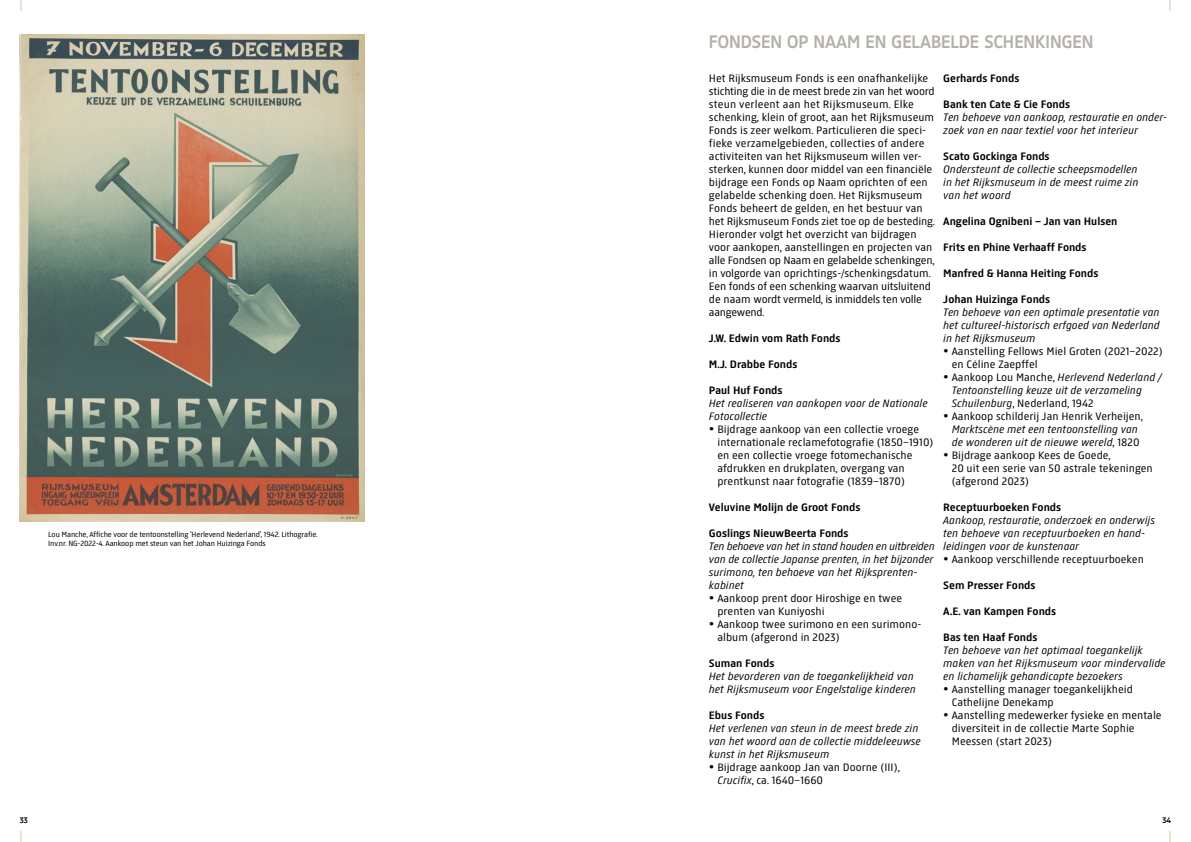
<style>
.page{position:relative;width:1191px;height:842px;background:#fff}
.page>*{position:absolute;margin:0;border:0;box-sizing:border-box;transform-origin:0 0}
.hoofdkopje{font:18px "Rijksmuseum Logotype";color:#b4b0a7}
.Normal_Rijks_no_indent{font:11.5px/13px "Rijksmuseum";color:#000}
.Normal_Rijks_no_indent-2{font:italic 11.5px/13px "Rijksmuseum";color:#000}
.Normal_Rijks_no_indent-3{font:700 11.5px "Rijksmuseum";color:#000}
.Bijschriften{font:8px/9px "Rijksmuseum";letter-spacing:-.015em;color:#000}
.t1{font:8px "Rijksmuseum Logotype";color:#000}
.s1{font-size:18px}
.s2{font-style:italic}
.s3{font-style:normal;font-size:18px}
.s4{font-style:normal}
</style>
<div class="page">
<img style="left:20px;top:34px;width:344px;height:487px">
<svg style="left:20px;top:0;width:2px;height:11px"></svg>
<svg style="left:1169px;top:0;width:2px;height:11px"></svg>
<svg style="left:20px;top:831px;width:2px;height:11px"></svg>
<svg style="left:1169px;top:831px;width:2px;height:11px"></svg>
<p class="Bijschriften" style="left:48px;top:530px;width:271px">Lou Manche, Affiche voor de tentoonstelling ‘Herlevend Nederland’, 1942. Lithografie.<br>Inv.nr. NG-2022-4. Aankoop met steun van het Johan Huizinga Fonds</p>
<p class="hoofdkopje" style="left:709px;top:31px;width:386px">FONDSEN OP NAAM EN GELABELDE SCHENKI NGEN</p>
<p class="Normal_Rijks_no_indent" style="left:709px;top:71px;width:227px">Het Rijksmuseum Fonds is een onafhankelijke stichting die in de meest brede zin van het woord steun verleent aan het Rijksmuseum. Elke schenking, klein of groot, aan het Rijksmuseum Fonds is zeer welkom. Particulieren die speci&shy;fieke verzamelgebieden, collecties of andere activiteiten van het Rijksmuseum willen ver&shy;sterken, kunnen door middel van een financiële bijdrage een Fonds op Naam oprichten of een gelabelde schenking doen. Het Rijksmuseum Fonds beheert de gelden, en het bestuur van het Rijksmuseum Fonds ziet toe op de besteding.<br>Hieronder volgt het overzicht van bijdragen voor aankopen, aanstellingen en projecten van alle Fondsen op Naam en gelabelde schenkingen, in volgorde van oprichtings-/schenkingsdatum.<br>Een fonds of een schenking waarvan uitsluitend de naam wordt vermeld, is inmiddels ten volle aangewend.</p>
<p class="Normal_Rijks_no_indent-3" style="left:709px;top:331px;width:133px">J.W. Edwin vom Rath Fonds</p>
<p class="Normal_Rijks_no_indent-3" style="left:709px;top:357px;width:90px">M.J. Drabbe Fonds</p>
<p class="Normal_Rijks_no_indent-3" style="left:709px;top:383px;width:75px">Paul Huf Fonds</p>
<p class="Normal_Rijks_no_indent-2" style="left:709px;top:396px;width:220px">Het realiseren van aankopen voor de Nationale<br>Fotocollectie</p>
<p class="Normal_Rijks_no_indent" style="left:717px;top:422px;width:217px;text-indent:-9px"><span class="s1">•</span> Bijdrage aankoop van een collectie vroege internationale reclamefotografie (1850–1910) en een collectie vroege fotomechanische afdrukken en drukplaten, overgang van prentkunst naar fotografie (1839–1870)</p>
<p class="Normal_Rijks_no_indent-3" style="left:709px;top:500px;width:153px">Veluvine Molijn de Groot Fonds</p>
<p class="Normal_Rijks_no_indent-3" style="left:709px;top:526px;width:141px">Goslings NieuwBeerta Fonds</p>
<p class="Normal_Rijks_no_indent-2" style="left:709px;top:539px;width:227px">Ten behoeve van het in stand houden en uitbreiden van de collectie Japanse prenten, in het bijzonder surimono, ten behoeve van het Rijksprenten&shy;kabinet</p>
<p class="Normal_Rijks_no_indent" style="left:717px;top:591px;width:186px;text-indent:-9px"><span class="s1">•</span> Aankoop prent door Hiroshige en twee prenten van Kuniyoshi</p>
<p class="Normal_Rijks_no_indent" style="left:717px;top:617px;width:205px;text-indent:-9px"><span class="s1">•</span> Aankoop twee surimono en een surimono&shy;album (afgerond in 2023)</p>
<p class="Normal_Rijks_no_indent-3" style="left:709px;top:656px;width:67px">Suman Fonds</p>
<p class="Normal_Rijks_no_indent-2" style="left:709px;top:669px;width:208px">Het bevorderen van de toegankelijkheid van het Rijksmuseum voor Engelstalige kinderen</p>
<p class="Normal_Rijks_no_indent-3" style="left:709px;top:708px;width:57px">Ebus Fonds</p>
<p class="Normal_Rijks_no_indent-2" style="left:709px;top:721px;width:213px">Het verlenen van steun in de meest brede zin van het woord aan de collectie middeleeuwse kunst in het Rijksmuseum</p>
<p class="Normal_Rijks_no_indent" style="left:717px;top:760px;width:184px;text-indent:-9px"><span class="s1">•</span> Bijdrage aankoop Jan van Doorne (III),<br><span class="s2">Crucifix</span>, ca. 1640–1660</p>
<p class="Normal_Rijks_no_indent-3" style="left:943px;top:71px;width:78px">Gerhards Fonds</p>
<p class="Normal_Rijks_no_indent-3" style="left:943px;top:97px;width:128px">Bank ten Cate &amp; Cie Fonds</p>
<p class="Normal_Rijks_no_indent-2" style="left:943px;top:110px;width:225px">Ten behoeve van aankoop, restauratie en onder&shy;zoek van en naar textiel voor het interieur</p>
<p class="Normal_Rijks_no_indent-3" style="left:943px;top:149px;width:108px">Scato Gockinga Fonds</p>
<p class="Normal_Rijks_no_indent-2" style="left:943px;top:162px;width:197px;text-align:justify">Ondersteunt de collectie scheepsmodellen in het Rijksmuseum in de meest ruime zin van het woord</p>
<p class="Normal_Rijks_no_indent-3" style="left:943px;top:214px;width:176px">Angelina Ognibeni – Jan van Hulsen</p>
<p class="Normal_Rijks_no_indent-3" style="left:943px;top:240px;width:145px">Frits en Phine Verhaaff Fonds</p>
<p class="Normal_Rijks_no_indent-3" style="left:943px;top:266px;width:157px">Manfred &amp; Hanna Heiting Fonds</p>
<p class="Normal_Rijks_no_indent-3" style="left:943px;top:292px;width:108px">Johan Huizinga Fonds</p>
<p class="Normal_Rijks_no_indent-2" style="left:943px;top:305px;width:218px;text-align:justify">Ten behoeve van een optimale presentatie van het cultureel-historisch erfgoed van Nederland in het Rijksmuseum</p>
<p class="Normal_Rijks_no_indent" style="left:951px;top:344px;width:212px;text-indent:-9px"><span class="s1">•</span> Aanstelling Fellows Miel Groten (2021–2022) en Céline Zaepffel</p>
<p class="Normal_Rijks_no_indent-2" style="left:951px;top:370px;width:211px;text-indent:-9px"><span class="s3">•</span> <span class="s4">Aankoop Lou Manche,</span> Herlevend Nederland /<br>Tentoonstelling keuze uit de verzameling<br>Schuilenburg<span class="s4">, Nederland, 1942</span></p>
<p class="Normal_Rijks_no_indent-2" style="left:943px;top:409px;width:201px;text-align:center"><span class="s3">•</span> <span class="s4">Aankoop schilderij Jan Henrik Verheijen,<br></span>Marktscène met een tentoonstelling van de wonderen uit de nieuwe wereld<span class="s4">, 1820</span></p>
<p class="Normal_Rijks_no_indent" style="left:951px;top:448px;width:202px;text-indent:-9px"><span class="s1">•</span> Bijdrage aankoop Kees de Goede,<br>20 uit een serie van 50 astrale tekeningen (afgerond 2023)</p>
<p class="Normal_Rijks_no_indent-3" style="left:943px;top:500px;width:119px">Receptuurboeken Fonds</p>
<p class="Normal_Rijks_no_indent-2" style="left:943px;top:513px;width:213px">Aankoop, restauratie, onderzoek en onderwijs ten behoeve van receptuurboeken en hand&shy;leidingen voor de kunstenaar</p>
<p class="Normal_Rijks_no_indent" style="left:943px;top:552px;width:202px"><span class="s1">•</span> Aankoop verschillende receptuurboeken</p>
<p class="Normal_Rijks_no_indent-3" style="left:943px;top:578px;width:94px">Sem Presser Fonds</p>
<p class="Normal_Rijks_no_indent-3" style="left:943px;top:604px;width:114px">A.E. van Kampen Fonds</p>
<p class="Normal_Rijks_no_indent-3" style="left:943px;top:630px;width:96px">Bas ten Haaf Fonds</p>
<p class="Normal_Rijks_no_indent-2" style="left:943px;top:643px;width:224px">Ten behoeve van het optimaal toegankelijk maken van het Rijksmuseum voor mindervalide en lichamelijk gehandicapte bezoekers</p>
<p class="Normal_Rijks_no_indent" style="left:951px;top:682px;width:183px;text-indent:-9px"><span class="s1">•</span> Aanstelling manager toegankelijkheid<br>Cathelijne Denekamp</p>
<p class="Normal_Rijks_no_indent" style="left:951px;top:708px;width:211px;text-indent:-9px"><span class="s1">•</span> Aanstelling medewerker fysieke en mentale diversiteit in de collectie Marte Sophie<br>Meessen (start 2023)</p>
<p class="t1" style="left:20px;top:815px;width:10px">33</p>
<p class="t1" style="left:1162px;top:815px;width:10px">34</p>
</div>
